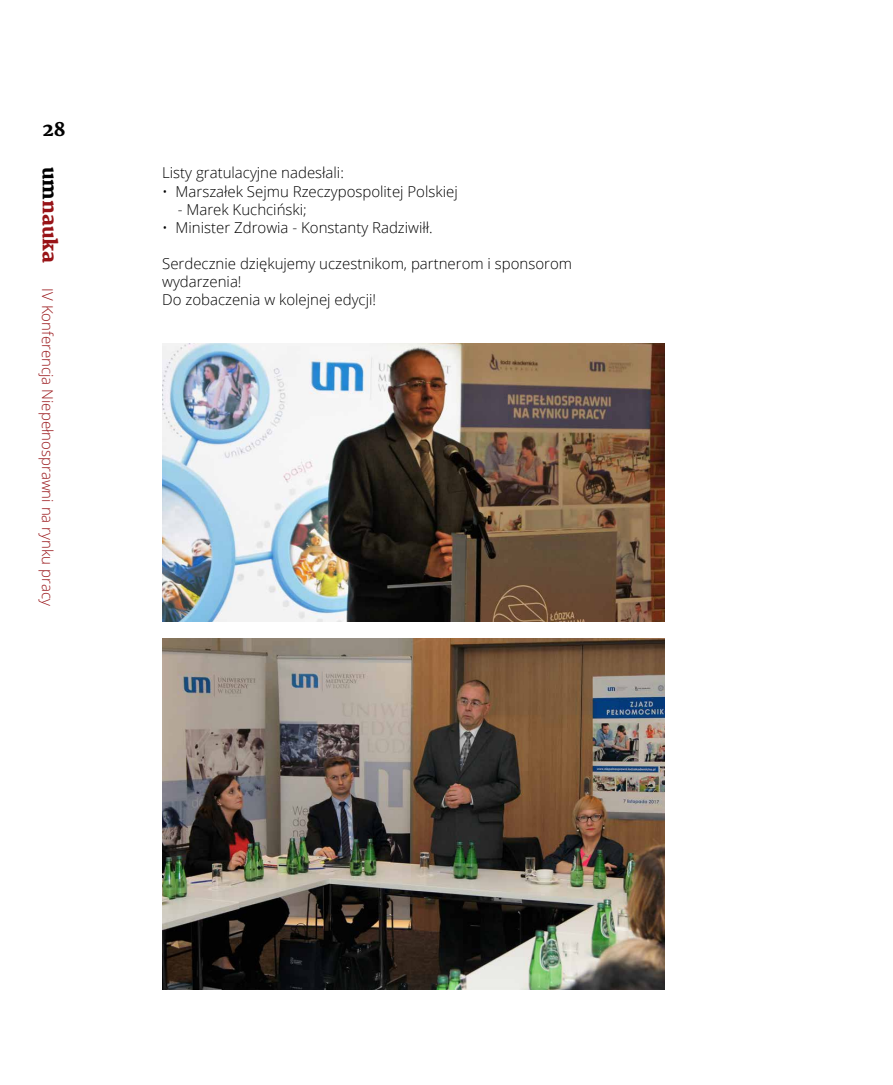
<style>
.page{position:relative;width:893px;height:1085px;background:#fff}
.page>*{position:absolute;margin:0;border:0;box-sizing:border-box;transform-origin:0 0}
.t1{font:800 19.5px "Merriweather";color:#981317}
.t2{font:800 18.45px "Merriweather";color:#000}
.t3{font:300 15px/18px "Open Sans";color:#000}
.t4{font:300 15px "Open Sans";color:#981317}
.s1{color:#000}
</style>
<div class="page">
<img style="left:162px;top:344px;width:503px;height:277px">
<img style="left:162px;top:639px;width:503px;height:350px">
<p class="t2" style="left:43px;top:119px;width:25px">28</p>
<h1 class="t1" style="left:61px;top:166px;width:98px;rotate:90deg"><span class="s1">um</span>nauka</h1>
<p class="t4" style="left:58px;top:288px;width:319px;rotate:90deg">IV Konferencja Niepełnosprawni na rynku pracy</p>
<p class="t3" style="left:162px;top:164px;width:183px">Listy gratulacyjne nadesłali:</p>
<p class="t3" style="left:162px;top:182px;width:297px">• Marszałek Sejmu Rzeczypospolitej Polskiej</p>
<p class="t3" style="left:178px;top:200px;width:130px">- Marek Kuchciński;</p>
<p class="t3" style="left:162px;top:218px;width:272px">• Minister Zdrowia - Konstanty Radziwiłł.</p>
<p class="t3" style="left:162px;top:254px;width:411px">Serdecznie dziękujemy uczestnikom, partnerom i sponsorom wydarzenia!<br>Do zobaczenia w kolejnej edycji!</p>
</div>
